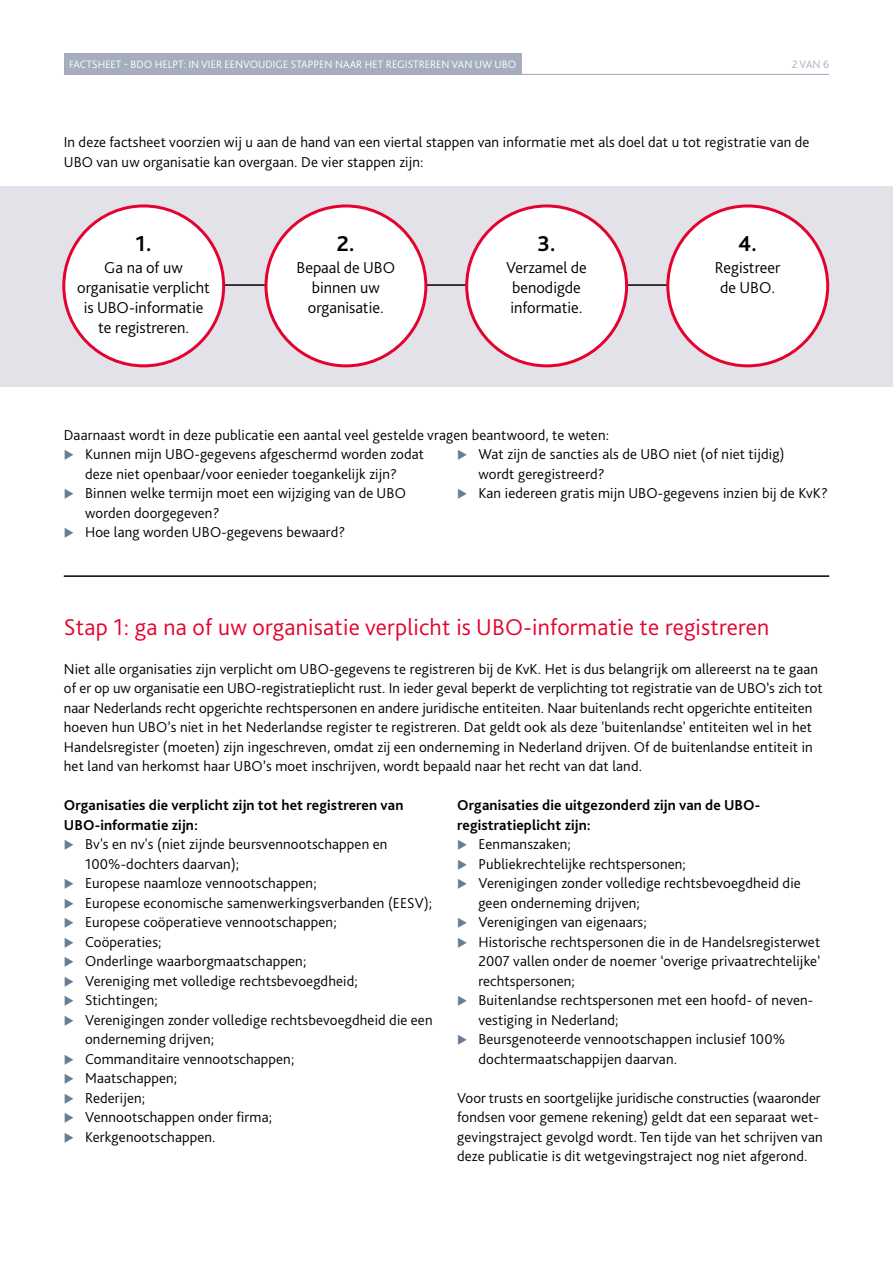
<style>
.page{position:relative;width:893px;height:1263px;background:#fff}
.page>*{position:absolute;margin:0;border:0;box-sizing:border-box;transform-origin:0 0}
.t1{font:300 24px "Bliss Pro";letter-spacing:.01em;color:#e4032e}
.t2{font:700 22.5px "Bliss Pro";color:#000}
.t3{font:300 16.5px/19.8px "Bliss Pro";color:#000;text-align:center}
.t4{font:300 15px/19.5px "Bliss Pro";letter-spacing:.01em;color:#000}
.t5{font:700 15px/19.5px "Bliss Pro";letter-spacing:.01em;color:#000}
.t6{font:300 11.25px "Bliss Pro";color:#fff}
.t7{font:300 11.25px "Bliss Pro";color:#a6adbc}
</style>
<div class="page">
<hr style="left:64px;top:74px;width:765px;height:1px;background:#a6adbc">
<div style="left:64px;top:53px;width:458px;height:21px;background:#a6adbc"></div>
<div style="left:0;top:186px;width:893px;height:201px;background:#e2e2e8"></div>
<hr style="left:64px;top:575px;width:765px;height:2px;background:#000">
<hr style="left:144px;top:284px;width:626px;height:2px;background:#000">
<div style="left:64px;top:206px;width:160px;height:160px;background:#fff;border-radius:50%"></div>
<div style="left:62px;top:204px;width:163px;height:163px;border:3px solid #e4032e;border-radius:50%"></div>
<div style="left:266px;top:206px;width:160px;height:160px;background:#fff;border-radius:50%"></div>
<div style="left:264px;top:204px;width:163px;height:163px;border:3px solid #e4032e;border-radius:50%"></div>
<div style="left:467px;top:206px;width:160px;height:160px;background:#fff;border-radius:50%"></div>
<div style="left:465px;top:204px;width:163px;height:163px;border:3px solid #e4032e;border-radius:50%"></div>
<div style="left:668px;top:206px;width:160px;height:160px;background:#fff;border-radius:50%"></div>
<div style="left:666px;top:204px;width:163px;height:163px;border:3px solid #e4032e;border-radius:50%"></div>
<p class="t6" style="left:69px;top:57px;width:448px">FACTSHEET - BDO HELPT: IN VIER EENVOUDIGE STAPPEN NAAR HET REGISTREREN VAN UW UBO</p>
<p class="t7" style="left:792px;top:57px;width:39px">2 VAN 6</p>
<p class="t4" style="left:64px;top:132px;width:747px">In deze factsheet voorzien wij u aan de hand van een viertal stappen van informatie met als doel dat u tot registratie van de<br>UBO van uw organisatie kan overgaan. De vier stappen zijn:</p>
<h2 class="t2" style="left:136px;top:230px;width:17px">1.</h2>
<p class="t3" style="left:77px;top:258px;width:134px">Ga na of uw organisatie verplicht is UBO-informatie te registreren.</p>
<h2 class="t2" style="left:337px;top:230px;width:20px">2.</h2>
<p class="t3" style="left:297px;top:258px;width:100px">Bepaal de UBO binnen uw organisatie.</p>
<h2 class="t2" style="left:537px;top:230px;width:20px">3.</h2>
<p class="t3" style="left:506px;top:258px;width:82px;text-align:left">Verzamel de benodigde informatie.</p>
<h2 class="t2" style="left:738px;top:230px;width:21px">4.</h2>
<p class="t3" style="left:715px;top:258px;width:67px">Registreer de UBO.</p>
<p class="t4" style="left:85px;top:424px;width:526px;text-indent:-21px">Daarnaast wordt in deze publicatie een aantal veel gestelde vragen beantwoord, te weten:<br>Kunnen mijn UBO-gegevens afgeschermd worden zodat<br>deze niet openbaar/voor eenieder toegankelijk zijn?<br>Binnen welke termijn moet een wijziging van de UBO<br>worden doorgegeven?<br>Hoe lang worden UBO-gegevens bewaard?</p>
<p class="t4" style="left:478px;top:444px;width:351px">Wat zijn de sancties als de UBO niet (of niet tijdig)<br>wordt geregistreerd?<br>Kan iedereen gratis mijn UBO-gegevens inzien bij de KvK?</p>
<h1 class="t1" style="left:64px;top:612px;width:707px">Stap 1: ga na of uw organisatie verplicht is UBO-informatie te registreren</h1>
<p class="t4" style="left:64px;top:658px;width:760px">Niet alle organisaties zijn verplicht om UBO-gegevens te registreren bij de KvK. Het is dus belangrijk om allereerst na te gaan of er op uw organisatie een UBO-registratieplicht rust. In ieder geval beperkt de verplichting tot registratie van de UBO’s zich tot naar Nederlands recht opgerichte rechtspersonen en andere juridische entiteiten. Naar buitenlands recht opgerichte entiteiten hoeven hun UBO’s niet in het Nederlandse register te registreren. Dat geldt ook als deze 'buitenlandse' entiteiten wel in het Handelsregister (moeten) zijn ingeschreven, omdat zij een onderneming in Nederland drijven. Of de buitenlandse entiteit in het land van herkomst haar UBO’s moet inschrijven, wordt bepaald naar het recht van dat land.</p>
<p class="t5" style="left:64px;top:795px;width:341px">Organisaties die verplicht zijn tot het registreren van<br>UBO-informatie zijn:</p>
<p class="t4" style="left:85px;top:834px;width:349px">Bv's en nv's (niet zijnde beursvennootschappen en<br>100%-dochters daarvan);<br>Europese naamloze vennootschappen;<br>Europese economische samenwerkingsverbanden (EESV);<br>Europese coöperatieve vennootschappen;<br>Coöperaties;<br>Onderlinge waarborgmaatschappen;<br>Vereniging met volledige rechtsbevoegdheid;<br>Stichtingen;<br>Verenigingen zonder volledige rechtsbevoegdheid die een onderneming drijven;<br>Commanditaire vennootschappen;<br>Maatschappen;<br>Rederijen;<br>Vennootschappen onder firma;<br>Kerkgenootschappen.</p>
<p class="t5" style="left:457px;top:795px;width:305px">Organisaties die uitgezonderd zijn van de UBO&shy;registratieplicht zijn:</p>
<p class="t4" style="left:478px;top:834px;width:344px">Eenmanszaken;<br>Publiekrechtelijke rechtspersonen;<br>Verenigingen zonder volledige rechtsbevoegdheid die geen onderneming drijven;<br>Verenigingen van eigenaars;<br>Historische rechtspersonen die in de Handelsregisterwet 2007 vallen onder de noemer ‘overige privaatrechtelijke’ rechtspersonen;<br>Buitenlandse rechtspersonen met een hoofd- of neven&shy;vestiging in Nederland;<br>Beursgenoteerde vennootschappen inclusief 100% dochtermaatschappijen daarvan.</p>
<p class="t4" style="left:457px;top:1087px;width:367px">Voor trusts en soortgelijke juridische constructies (waaronder fondsen voor gemene rekening) geldt dat een separaat wet&shy;gevingstraject gevolgd wordt. Ten tijde van het schrijven van deze publicatie is dit wetgevingstraject nog niet afgerond.</p>
</div>
